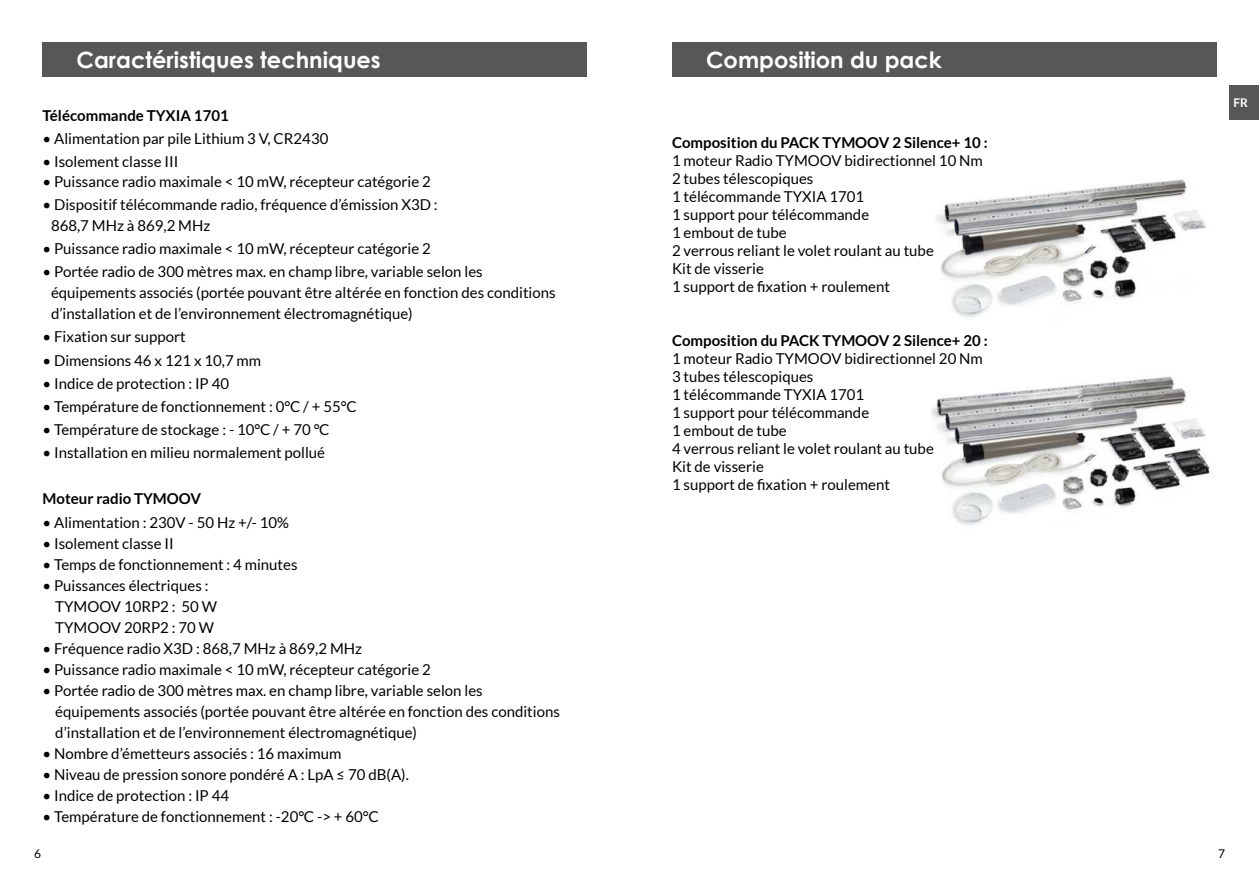
<style>
.page{position:relative;width:1259px;height:893px;background:#fff}
.page>*{position:absolute;margin:0;border:0;box-sizing:border-box;transform-origin:0 0}
.t1{font:700 22.5px "Century Gothic";color:#fff}
.t2{font:15px/18px "Lato";color:#000}
.t3{font:700 15px "Lato";color:#000}
.t4{font:12px "Lato";color:#000}
.t5{font:700 12px "Lato";color:#fff}
</style>
<div class="page">
<div style="left:1229px;top:85px;width:30px;height:34px;background:#575756"></div>
<div style="left:43px;top:43px;width:544px;height:34px;background:#575756"></div>
<div style="left:672px;top:43px;width:544px;height:34px;background:#575756"></div>
<img style="left:931px;top:376px;width:279px;height:150px">
<img style="left:936px;top:179px;width:271px;height:139px">
<h1 class="t1" style="left:77px;top:50px;width:306px">Caractéristiques techniques</h1>
<h1 class="t1" style="left:706px;top:50px;width:237px">Composition du pack</h1>
<p class="t3" style="left:43px;top:107px;width:188px">Télécommande TYXIA 1701</p>
<p class="t2" style="left:43px;top:129px;width:287px">• Alimentation par pile Lithium 3 V, CR2430</p>
<p class="t2" style="left:43px;top:153px;width:137px">• Isolement classe III</p>
<p class="t2" style="left:43px;top:173px;width:390px">• Puissance radio maximale &lt; 10 mW, récepteur catégorie 2</p>
<p class="t2" style="left:51px;top:194px;width:388px;line-height:21px;text-indent:-9px">• Dispositif télécommande radio, fréquence d’émission X3D :<br>868,7 MHz à 869,2 MHz</p>
<p class="t2" style="left:43px;top:240px;width:390px">• Puissance radio maximale &lt; 10 mW, récepteur catégorie 2</p>
<p class="t2" style="left:51px;top:262px;width:506px;line-height:21px;text-indent:-9px">• Portée radio de 300 mètres max. en champ libre, variable selon les équipements associés (portée pouvant être altérée en fonction des conditions d’installation et de l’environnement électromagnétique)</p>
<p class="t2" style="left:43px;top:328px;width:145px">• Fixation sur support</p>
<p class="t2" style="left:43px;top:351px;width:220px">• Dimensions 46 x 121 x 10,7 mm</p>
<p class="t2" style="left:43px;top:374px;width:188px">• Indice de protection : IP 40</p>
<p class="t2" style="left:43px;top:398px;width:316px">• Température de fonctionnement : 0°C / + 55°C</p>
<p class="t2" style="left:43px;top:421px;width:288px">• Température de stockage : - 10°C / + 70 °C</p>
<p class="t2" style="left:43px;top:444px;width:284px">• Installation en milieu normalement pollué</p>
<p class="t3" style="left:43px;top:491px;width:160px">Moteur radio TYMOOV</p>
<p class="t2" style="left:43px;top:513px;width:248px">• Alimentation : 230V - 50 Hz +/- 10%</p>
<p class="t2" style="left:43px;top:534px;width:133px">• Isolement classe II</p>
<p class="t2" style="left:43px;top:555px;width:257px">• Temps de fonctionnement : 4 minutes</p>
<p class="t2" style="left:55px;top:575px;width:163px;line-height:21px;text-indent:-13px">• Puissances électriques :<br>TYMOOV 10RP2 : 50 W<br>TYMOOV 20RP2 : 70 W</p>
<p class="t2" style="left:43px;top:639px;width:321px">• Fréquence radio X3D : 868,7 MHz à 869,2 MHz</p>
<p class="t2" style="left:43px;top:660px;width:390px">• Puissance radio maximale &lt; 10 mW, récepteur catégorie 2</p>
<p class="t2" style="left:55px;top:680px;width:506px;line-height:21px;text-indent:-13px">• Portée radio de 300 mètres max. en champ libre, variable selon les équipements associés (portée pouvant être altérée en fonction des conditions d’installation et de l’environnement électromagnétique)</p>
<p class="t2" style="left:43px;top:744px;width:300px">• Nombre d’émetteurs associés : 16 maximum</p>
<p class="t2" style="left:43px;top:765px;width:368px">• Niveau de pression sonore pondéré A : LpA ≤ 70 dB(A).</p>
<p class="t2" style="left:43px;top:786px;width:188px">• Indice de protection : IP 44</p>
<p class="t2" style="left:43px;top:807px;width:338px">• Température de fonctionnement : -20°C -&gt; + 60°C</p>
<p class="t3" style="left:672px;top:135px;width:317px">Composition du PACK TYMOOV 2 Silence+ 10 :</p>
<p class="t2" style="left:672px;top:152px;width:312px">1 moteur Radio TYMOOV bidirectionnel 10 Nm<br>2 tubes télescopiques<br>1 télécommande TYXIA 1701<br>1 support pour télécommande<br>1 embout de tube<br>2 verrous reliant le volet roulant au tube<br>Kit de visserie<br>1 support de 昀椀xation + roulement</p>
<p class="t3" style="left:672px;top:333px;width:317px">Composition du PACK TYMOOV 2 Silence+ 20 :</p>
<p class="t2" style="left:672px;top:350px;width:312px">1 moteur Radio TYMOOV bidirectionnel 20 Nm<br>3 tubes télescopiques<br>1 télécommande TYXIA 1701<br>1 support pour télécommande<br>1 embout de tube<br>4 verrous reliant le volet roulant au tube<br>Kit de visserie<br>1 support de 昀椀xation + roulement</p>
<p class="t5" style="left:1233px;top:96px;width:16px">FR</p>
<p class="t4" style="left:34px;top:847px;width:8px">6</p>
<p class="t4" style="left:1218px;top:847px;width:8px">7</p>
</div>
